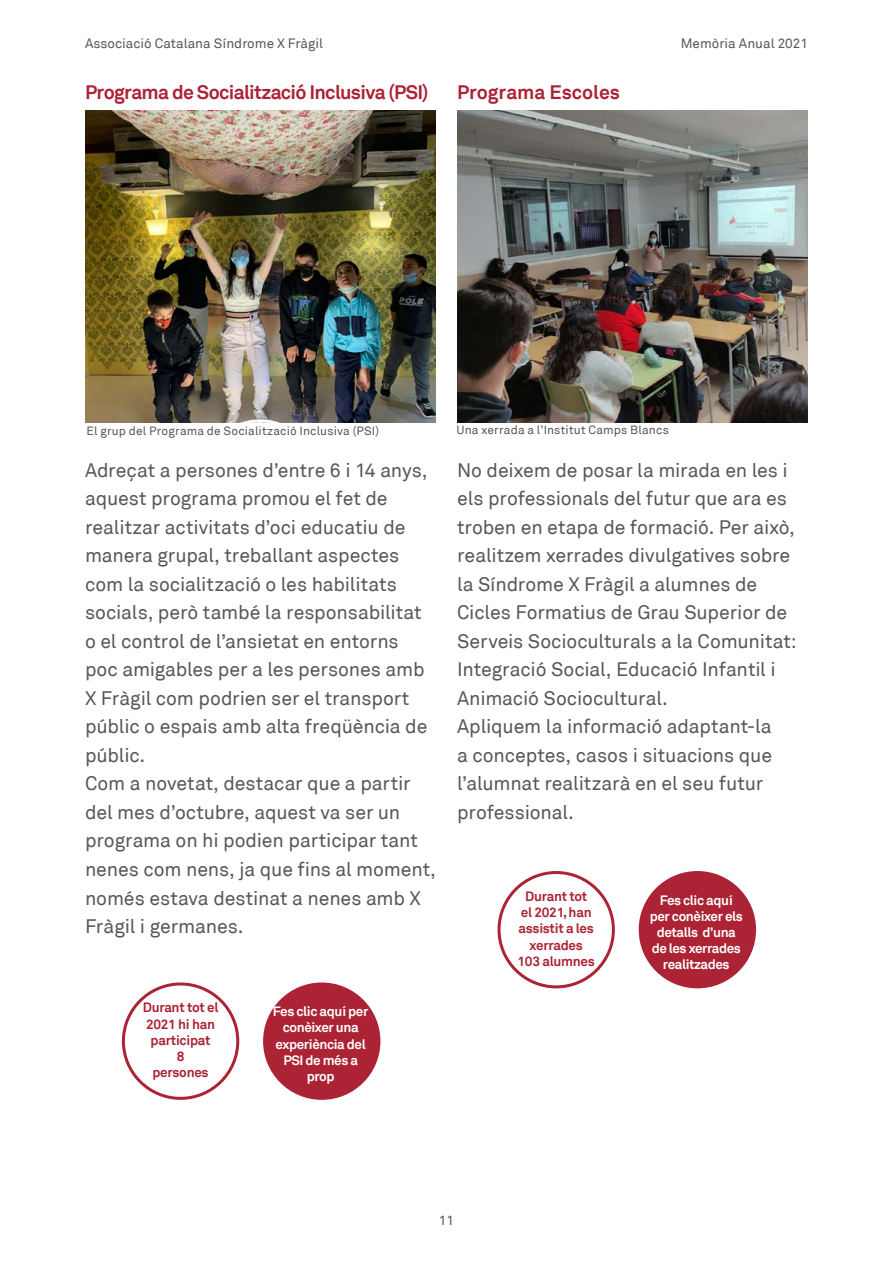
<style>
.page{position:relative;width:893px;height:1263px;background:#fff}
.page>*{position:absolute;margin:0;border:0;box-sizing:border-box;transform-origin:0 0}
.t1{font:19.5px/28.5px "Akkurat";letter-spacing:-.01em;color:#575756}
.t2{font:700 19.5px "Akkurat";letter-spacing:-.03em;color:#ab2335}
.t3{font:700 19.5px "Akkurat";color:#ab2335}
.t4{font:700 13.5px/16.2px "Akkurat";letter-spacing:-.03em;color:#fff;text-align:center}
.t5{font:700 13.5px/16.2px "Akkurat";letter-spacing:-.02em;color:#ab2335;text-align:center}
.t6{font:13.5px "Akkurat";color:#575756}
.t7{font:12px "Akkurat";letter-spacing:.01em;color:#575756}
</style>
<div class="page">
<div style="left:122px;top:982px;width:117px;height:118px;border:3px solid #ab2335;border-radius:50%"></div>
<div style="left:265px;top:984px;width:114px;height:114px;background:#ab2335;border-radius:50%"></div>
<div style="left:263px;top:982px;width:117px;height:118px;border:3px solid #ab2335;border-radius:50%"></div>
<img style="left:85px;top:110px;width:351px;height:313px">
<img style="left:457px;top:110px;width:351px;height:313px">
<div style="left:497px;top:871px;width:118px;height:117px;border:3px solid #ab2335;border-radius:50%"></div>
<div style="left:640px;top:872px;width:114px;height:115px;background:#ab2335;border-radius:50%"></div>
<div style="left:639px;top:871px;width:117px;height:117px;border:3px solid #ab2335;border-radius:50%"></div>
<p class="t6" style="left:85px;top:35px;width:240px">Associació Catalana Síndrome X Fràgil</p>
<p class="t6" style="left:681px;top:35px;width:129px">Memòria Anual 2021</p>
<p class="t2" style="left:85px;top:80px;width:345px">Programa de Socialització Inclusiva (PSI)</p>
<p class="t3" style="left:457px;top:80px;width:164px">Programa Escoles</p>
<p class="t7" style="left:87px;top:424px;width:294px">El grup del Programa de Socialització Inclusiva (PSI)</p>
<p class="t7" style="left:457px;top:423px;width:214px">Una xerrada a l’Institut Camps Blancs</p>
<p class="t1" style="left:85px;top:456px;width:352px">Adreçat a persones d’entre 6 i 14 anys, aquest programa promou el fet de realitzar activitats d’oci educatiu de manera grupal, treballant aspectes com la socialització o les habilitats socials, però també la responsabilitat o el control de l’ansietat en entorns poc amigables per a les persones amb X Fràgil com podrien ser el transport públic o espais amb alta freqüència de públic.<br>Com a novetat, destacar que a partir del mes d’octubre, aquest va ser un programa on hi podien participar tant nenes com nens, ja que fins al moment, només estava destinat a nenes amb X Fràgil i germanes.</p>
<p class="t5" style="left:143px;top:1000px;width:77px">Durant tot el<br>2021 hi han participat<br>8<br>persones</p>
<p class="t4" style="left:273px;top:1003px;width:97px">Fes clic aquí per conèixer una experiència del<br>PSI de més a prop</p>
<p class="t1" style="left:457px;top:456px;width:341px">No deixem de posar la mirada en les i els professionals del futur que ara es troben en etapa de formació. Per això, realitzem xerrades divulgatives sobre la Síndrome X Fràgil a alumnes de Cicles Formatius de Grau Superior de Serveis Socioculturals a la Comunitat:<br>Integració Social, Educació Infantil i Animació Sociocultural.<br>Apliquem la informació adaptant-la<br>a conceptes, casos i situacions que l’alumnat realitzarà en el seu futur professional.</p>
<p class="t5" style="left:518px;top:888px;width:79px">Durant tot<br>el 2021, han assistit a les xerrades<br>103 alumnes</p>
<p class="t4" style="left:650px;top:892px;width:95px">Fes clic aquí per conèixer els detalls d’una de les xerrades realitzades</p>
<p class="t6" style="left:439px;top:1212px;width:17px">11</p>
</div>
